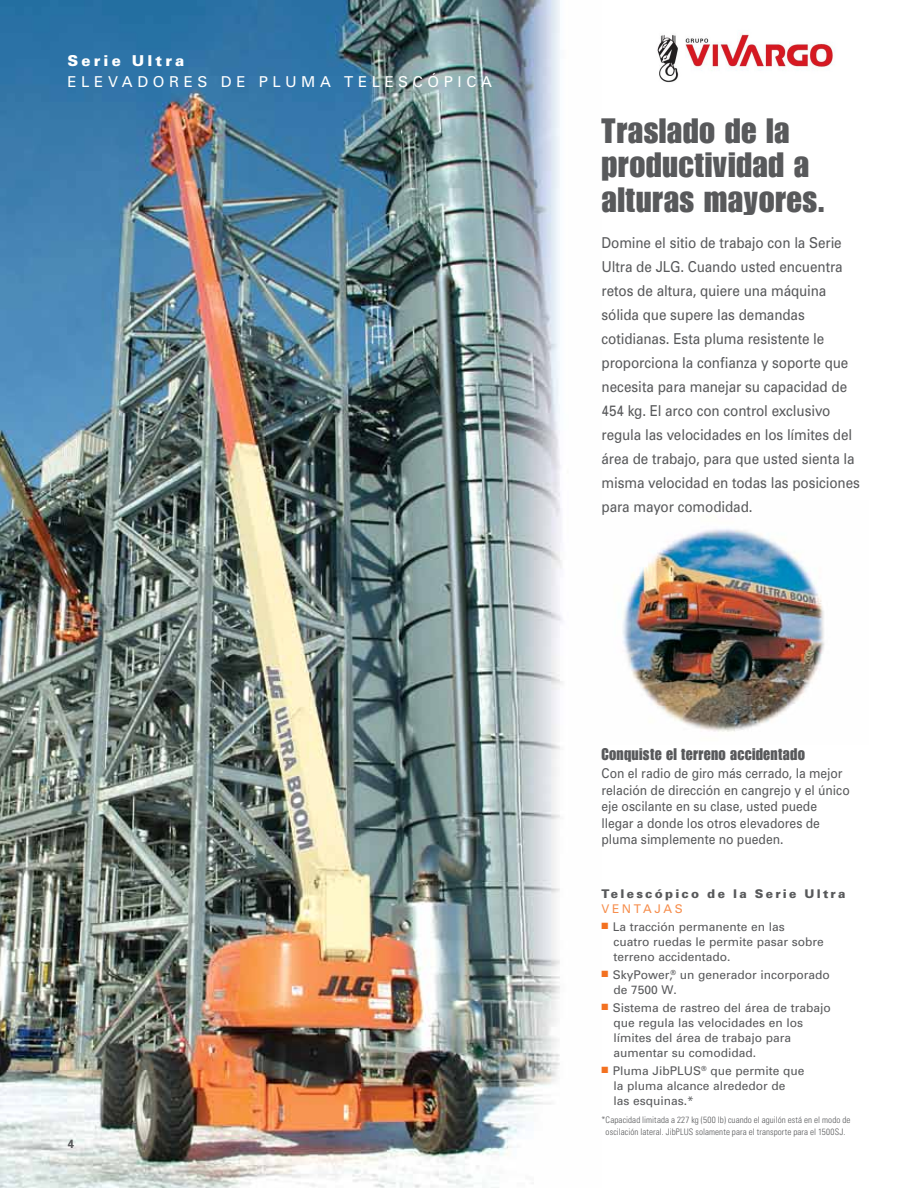
<style>
.page{position:relative;width:918px;height:1188px;background:#fff}
.page>*{position:absolute;margin:0;border:0;box-sizing:border-box;transform-origin:0 0}
.t1{font:34.5px/34.5px "JLG Impact Standard";letter-spacing:.015em;color:#58595b}
.t2{font:16.5px "JLG Impact Standard";letter-spacing:.02em;color:#58595b;scale:.95 1}
.t3{font:15px/24px "Univers";letter-spacing:-.005em;color:#58595b;scale:.9 1}
.t4{font:15px "Univers";letter-spacing:.31em;color:#fff}
.t5{font:900 15px "Univers";letter-spacing:.21em;color:#fff}
.t6{font:13.5px/16.5px "Univers";color:#58595b;scale:.9 1}
.t7{font:12px/15px "Univers";color:#58595b}
.t8{font:900 12px "Univers";letter-spacing:.19em;color:#58595b}
.t9{font:12px "Univers";letter-spacing:.22em;color:#f68e4d}
.t10{font:700 12px "Univers";color:#58595b}
.t11{font:300 condensed 9px/12px "Univers";letter-spacing:.01em;color:#58595b;text-align:center}
.s1{color:#f37121}
</style>
<div class="page">
<img style="left:0;top:0;width:563px;height:1188px">
<img style="left:622px;top:529px;width:203px;height:203px">
<img style="left:657px;top:33px;width:178px;height:50px">
<p class="t5" style="left:68px;top:51px;width:118px">Serie Ultra</p>
<p class="t4" style="left:68px;top:72px;width:426px">ELEVADORES DE PLUMA TELESCÓPICA</p>
<p class="t10" style="left:68px;top:1136px;width:8px">4</p>
<h1 class="t1" style="left:602px;top:114px;width:224px">Traslado de la productividad a alturas mayores.</h1>
<p class="t3" style="left:602px;top:230px;width:289px">Domine el sitio de trabajo con la Serie Ultra de JLG. Cuando usted encuentra retos de altura, quiere una máquina sólida que supere las demandas cotidianas. Esta pluma resistente le proporciona la confianza y soporte que necesita para manejar su capacidad de 454 kg. El arco con control exclusivo regula las velocidades en los límites del área de trabajo, para que usted sienta la misma velocidad en todas las posiciones para mayor comodidad.</p>
<p class="t2" style="left:602px;top:745px;width:216px">Conquiste el terreno accidentado</p>
<p class="t6" style="left:602px;top:765px;width:277px">Con el radio de giro más cerrado, la mejor relación de dirección en cangrejo y el único eje oscilante en su clase, usted puede llegar a donde los otros elevadores de pluma simplemente no pueden.</p>
<p class="t8" style="left:602px;top:886px;width:246px">Telescópico de la Serie Ultra</p>
<p class="t9" style="left:602px;top:901px;width:83px">VENTAJAS</p>
<p class="t7" style="left:613px;top:919px;width:212px;text-indent:-12px"><span class="s1">■</span> La tracción permanente en las cuatro ruedas le permite pasar sobre terreno accidentado.</p>
<p class="t7" style="left:614px;top:967px;width:218px;text-indent:-12px"><span class="s1">■</span> SkyPower,<sup>®</sup> un generador incorporado de 7500 W.</p>
<p class="t7" style="left:613px;top:1000px;width:219px;text-indent:-12px"><span class="s1">■</span> Sistema de rastreo del área de trabajo que regula las velocidades en los límites del área de trabajo para aumentar su comodidad.</p>
<p class="t7" style="left:613px;top:1063px;width:192px;text-indent:-12px"><span class="s1">■</span> Pluma JibPLUS<sup>®</sup> que permite que la pluma alcance alrededor de las esquinas.*</p>
<p class="t11" style="left:602px;top:1114px;width:250px">*Capacidad limitada a 227 kg (500 lb) cuando el aguilón está en el modo de oscilación lateral. JibPLUS solamente para el transporte para el 1500SJ.</p>
</div>
